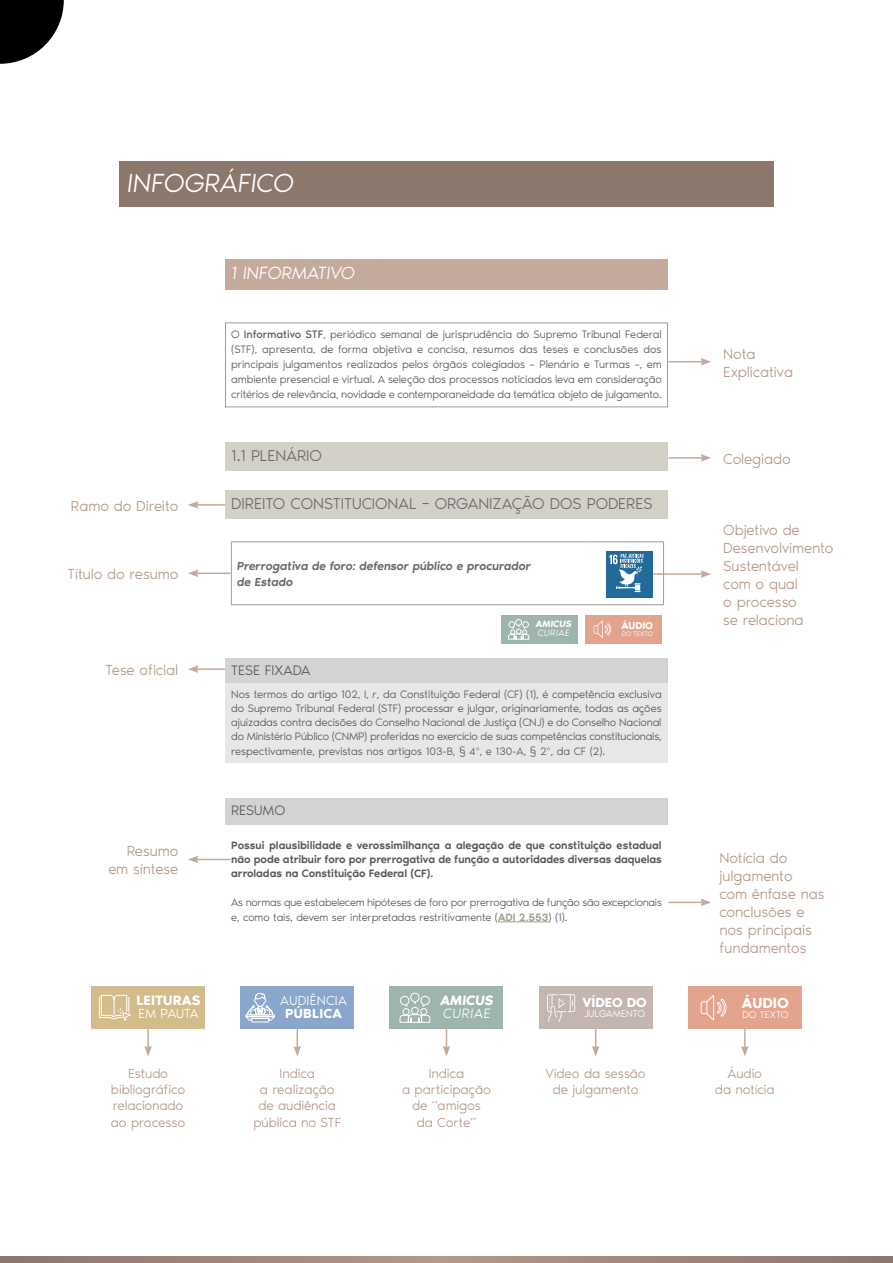
<style>
.page{position:relative;width:893px;height:1263px;background:#fff}
.page>*{position:absolute;margin:0;border:0;box-sizing:border-box;transform-origin:0 0}
.t1{font:italic 300 27px "Noir Pro";color:#fff}
.t2{font:italic 300 18.15px "Noir Pro";color:#fff}
.t3{font:300 16.2px "Noir Pro";letter-spacing:-.01em;color:#696a6d}
.t4{font:300 15px/18px "Noir Pro";letter-spacing:-.01em;color:#b89889}
.t5{font:600 15px "Noir Pro";letter-spacing:-.005em;color:#fff}
.t6{font:300 14.1px "Noir Pro";color:#58595b}
.t7{font:600 13.95px "Noir Pro";color:#fff}
.t8{font:italic 600 13.95px "Noir Pro";color:#fff}
.t9{font:italic 300 13.95px "Noir Pro";letter-spacing:.05em;color:#fff}
.t10{font:300 13.5px/16.2px "Noir Pro";letter-spacing:-.01em;color:#b89889;text-align:center}
.t11{font:300 13.5px "Noir Pro";letter-spacing:.015em;color:#fff}
.t12{font:600 13.5px "Noir Pro";letter-spacing:.015em;color:#fff}
.t13{font:italic 500 12px/15.9px "Noir Pro";letter-spacing:-.015em;color:#696a6d}
.t14{font:300 11.1px/15.1px "Noir Pro";letter-spacing:-.015em;color:#58595b;text-align:justify}
.t15{font:500 10.95px/14.1px "Noir Pro";letter-spacing:-.01em;color:#58595b;text-align:justify}
.t16{font:300 10.95px/15px "Noir Pro";letter-spacing:-.015em;color:#58595b}
.t17{font:600 10.2px "Noir Pro";letter-spacing:-.005em;color:#fff}
.t18{font:300 10.05px "Noir Pro";letter-spacing:.005em;color:#fff}
.t19{font:italic 600 9.45px "Noir Pro";color:#fff}
.t20{font:italic 300 9.45px "Noir Pro";letter-spacing:.05em;color:#fff}
.t21{font:300 6.75px "Noir Pro";letter-spacing:.005em;color:#fff}
.s1{font-weight:400}
.s2{font-style:italic}
.s3{font-weight:500;color:#a19e8d}
</style>
<div class="page">
<hr style="left:645px;top:573px;width:58px;height:2px;background:#c4aa9c">
<svg style="left:701px;top:570px;width:10px;height:8px"></svg>
<hr style="left:669px;top:361px;width:34px;height:1px;background:#c4aa9c">
<svg style="left:701px;top:358px;width:10px;height:8px"></svg>
<hr style="left:669px;top:457px;width:34px;height:2px;background:#c4aa9c">
<svg style="left:701px;top:454px;width:10px;height:8px"></svg>
<hr style="left:196px;top:504px;width:34px;height:2px;background:#c4aa9c">
<svg style="left:188px;top:501px;width:10px;height:8px"></svg>
<hr style="left:196px;top:859px;width:34px;height:1px;background:#c4aa9c">
<svg style="left:188px;top:856px;width:10px;height:7px"></svg>
<hr style="left:196px;top:572px;width:34px;height:2px;background:#c4aa9c">
<svg style="left:188px;top:569px;width:10px;height:8px"></svg>
<hr style="left:196px;top:668px;width:34px;height:2px;background:#c4aa9c">
<svg style="left:188px;top:665px;width:10px;height:8px"></svg>
<div style="left:225px;top:259px;width:442px;height:31px;background:#c4aa9c"></div>
<div style="left:225px;top:323px;width:443px;height:84px;border:1px solid #a19e8d"></div>
<div style="left:225px;top:442px;width:442px;height:29px;background:#d3d0c8"></div>
<div style="left:225px;top:490px;width:442px;height:29px;background:#d3d0c8"></div>
<div style="left:225px;top:658px;width:442px;height:26px;background:#d1d3d4"></div>
<div style="left:225px;top:683px;width:442px;height:80px;background:#e6e7e8"></div>
<div style="left:225px;top:798px;width:442px;height:26px;background:#d1d3d4"></div>
<hr style="left:498px;top:921px;width:50px;height:1px;background:#a19e8d">
<hr style="left:231px;top:542px;width:356px;height:1px;background:#a19e8d">
<hr style="left:231px;top:542px;width:1px;height:63px;background:#a19e8d">
<hr style="left:587px;top:542px;width:77px;height:1px;background:#a19e8d">
<hr style="left:663px;top:542px;width:1px;height:63px;background:#a19e8d">
<hr style="left:231px;top:604px;width:356px;height:1px;background:#a19e8d">
<hr style="left:587px;top:604px;width:77px;height:1px;background:#a19e8d">
<div style="left:502px;top:615px;width:76px;height:29px;background:#9eb4af"></div>
<svg style="left:508px;top:619px;width:21px;height:20px"></svg>
<div style="left:585px;top:615px;width:77px;height:29px;background:#e2a48e"></div>
<svg style="left:594px;top:621px;width:17px;height:17px"></svg>
<svg style="left:0;top:1256px;width:893px;height:7px;background:#a08679"></svg>
<hr style="left:669px;top:902px;width:34px;height:1px;background:#c4aa9c">
<svg style="left:701px;top:898px;width:10px;height:8px"></svg>
<div style="left:119px;top:162px;width:655px;height:45px;background:#8c776c"></div>
<svg style="left:293px;top:1029px;width:8px;height:27px"></svg>
<div style="left:241px;top:986px;width:113px;height:43px;background:#89a6cc"></div>
<svg style="left:245px;top:993px;width:30px;height:29px"></svg>
<hr style="left:147px;top:1027px;width:2px;height:21px;background:#c4aa9c">
<svg style="left:144px;top:1046px;width:8px;height:10px"></svg>
<div style="left:91px;top:986px;width:114px;height:43px;background:#d3bc8b"></div>
<svg style="left:99px;top:994px;width:31px;height:27px"></svg>
<svg style="left:443px;top:1029px;width:7px;height:27px"></svg>
<div style="left:390px;top:986px;width:113px;height:43px;background:#9eb4af"></div>
<svg style="left:400px;top:992px;width:30px;height:14px"></svg>
<div style="left:420px;top:1008px;width:7px;height:7px;border:1px solid #fff;border-radius:50%"></div>
<div style="left:403px;top:1008px;width:6px;height:7px;border:1px solid #fff;border-radius:50%"></div>
<div style="left:411px;top:1007px;width:8px;height:7px;border:1px solid #fff;border-radius:50%"></div>
<svg style="left:399px;top:1014px;width:31px;height:9px"></svg>
<svg style="left:592px;top:1029px;width:7px;height:27px"></svg>
<div style="left:539px;top:986px;width:113px;height:43px;background:#c4b5b0"></div>
<svg style="left:547px;top:994px;width:28px;height:28px"></svg>
<hr style="left:744px;top:1027px;width:2px;height:21px;background:#c4aa9c">
<svg style="left:741px;top:1046px;width:8px;height:10px"></svg>
<div style="left:688px;top:986px;width:114px;height:43px;background:#e2a48e"></div>
<svg style="left:701px;top:995px;width:26px;height:26px"></svg>
<div style="left:606px;top:551px;width:46px;height:46px;background:#216a99"></div>
<svg style="left:609px;top:554px;width:35px;height:38px"></svg>
<svg style="left:0;top:0;width:64px;height:64px"></svg>
<h1 class="t1" style="left:128px;top:162px;width:168px">INFOGRÁFICO</h1>
<h2 class="t2" style="left:231px;top:260px;width:125px">1 INFORMATIVO</h2>
<h3 class="t4" style="left:71px;top:496px;width:109px">Ramo do Direito</h3>
<h3 class="t4" style="left:68px;top:564px;width:112px">Título do resumo</h3>
<h3 class="t4" style="left:106px;top:660px;width:74px">Tese oficial</h3>
<h3 class="t4" style="left:108px;top:841px;width:71px;text-align:right">Resumo em síntese</h3>
<p class="t7" style="left:136px;top:989px;width:66px">LEITURAS</p>
<p class="t11" style="left:138px;top:1003px;width:62px">EM PAUTA</p>
<p class="t10" style="left:111px;top:1064px;width:76px">Estudo bibliográfico relacionado ao processo</p>
<p class="t14" style="left:231px;top:326px;width:432px">O <span class="s1">Informativo STF</span>, periódico semanal de jurisprudência do Supremo Tribunal Federal (STF), apresenta, de forma objetiva e concisa, resumos das teses e conclusões dos principais julgamentos realizados pelos órgãos colegiados – Plenário e Turmas –, em ambiente presencial e virtual. A seleção dos processos noticiados leva em consideração critérios de relevância, novidade e contemporaneidade da temática objeto de julgamento.</p>
<h3 class="t3" style="left:231px;top:443px;width:92px">1.1 PLENÁRIO</h3>
<h3 class="t3" style="left:231px;top:491px;width:423px">DIREITO CONSTITUCIONAL – ORGANIZAÇÃO DOS PODERES</h3>
<p class="t13" style="left:237px;top:557px;width:295px">Prerrogativa de foro: defensor público e procurador de Estado</p>
<p class="t19" style="left:536px;top:617px;width:37px">AMICUS</p>
<p class="t20" style="left:538px;top:626px;width:34px">CURIAE</p>
<p class="t17" style="left:621px;top:618px;width:33px">ÁUDIO</p>
<p class="t21" style="left:622px;top:629px;width:33px">DO TEXTO</p>
<p class="t6" style="left:231px;top:660px;width:81px">TESE FIXADA</p>
<p class="t14" style="left:231px;top:686px;width:432px;line-height:14.2px">Nos termos do artigo 102, I, <span class="s2">r</span>, da Constituição Federal (CF) (1), é competência exclusiva do Supremo Tribunal Federal (STF) processar e julgar, originariamente, todas as ações ajuizadas contra decisões do Conselho Nacional de Justiça (CNJ) e do Conselho Nacional do Ministério Público (CNMP) proferidas no exercício de suas competências constitucionais, respectivamente, previstas nos artigos 103-B, § 4º, e 130-A, § 2º, da CF (2).</p>
<p class="t6" style="left:231px;top:799px;width:56px">RESUMO</p>
<p class="t15" style="left:231px;top:837px;width:432px">Possui plausibilidade e verossimilhança a alegação de que constituição estadual não pode atribuir foro por prerrogativa de função a autoridades diversas daquelas arroladas na Constituição Federal (CF).</p>
<p class="t16" style="left:231px;top:894px;width:432px">As normas que estabelecem hipóteses de foro por prerrogativa de função são excepcionais e, como tais, devem ser interpretadas restritivamente (<span class="s3">ADI 2.553</span>) (1).</p>
<p class="t11" style="left:280px;top:990px;width:68px">AUDIÊNCIA</p>
<p class="t12" style="left:285px;top:1003px;width:59px">PÚBLICA</p>
<p class="t10" style="left:253px;top:1064px;width:89px">Indica<br>a realização de audiência pública no STF</p>
<p class="t8" style="left:440px;top:989px;width:55px">AMICUS</p>
<p class="t9" style="left:443px;top:1003px;width:49px">CURIAE</p>
<p class="t10" style="left:402px;top:1064px;width:90px">Indica<br>a participação de “amigos<br>da Corte”</p>
<p class="t12" style="left:582px;top:992px;width:66px">VÍDEO DO</p>
<p class="t18" style="left:584px;top:1006px;width:63px">JULGAMENTO</p>
<p class="t10" style="left:546px;top:1064px;width:102px">Vídeo da sessão de julgamento</p>
<h3 class="t4" style="left:723px;top:344px;width:71px">Nota<br>Explicativa</h3>
<h3 class="t4" style="left:723px;top:449px;width:69px">Colegiado</h3>
<h3 class="t4" style="left:723px;top:520px;width:112px">Objetivo de<br>Desenvolvimento<br>Sustentável<br>com o qual<br>o processo<br>se relaciona</h3>
<h3 class="t4" style="left:719px;top:848px;width:107px">Notícia do julgamento<br>com ênfase nas conclusões e nos principais fundamentos</h3>
<h3 class="t5" style="left:742px;top:991px;width:49px">ÁUDIO</h3>
<p class="t18" style="left:742px;top:1007px;width:47px">DO TEXTO</p>
<p class="t10" style="left:715px;top:1064px;width:61px">Áudio<br>da notícia</p>
</div>
